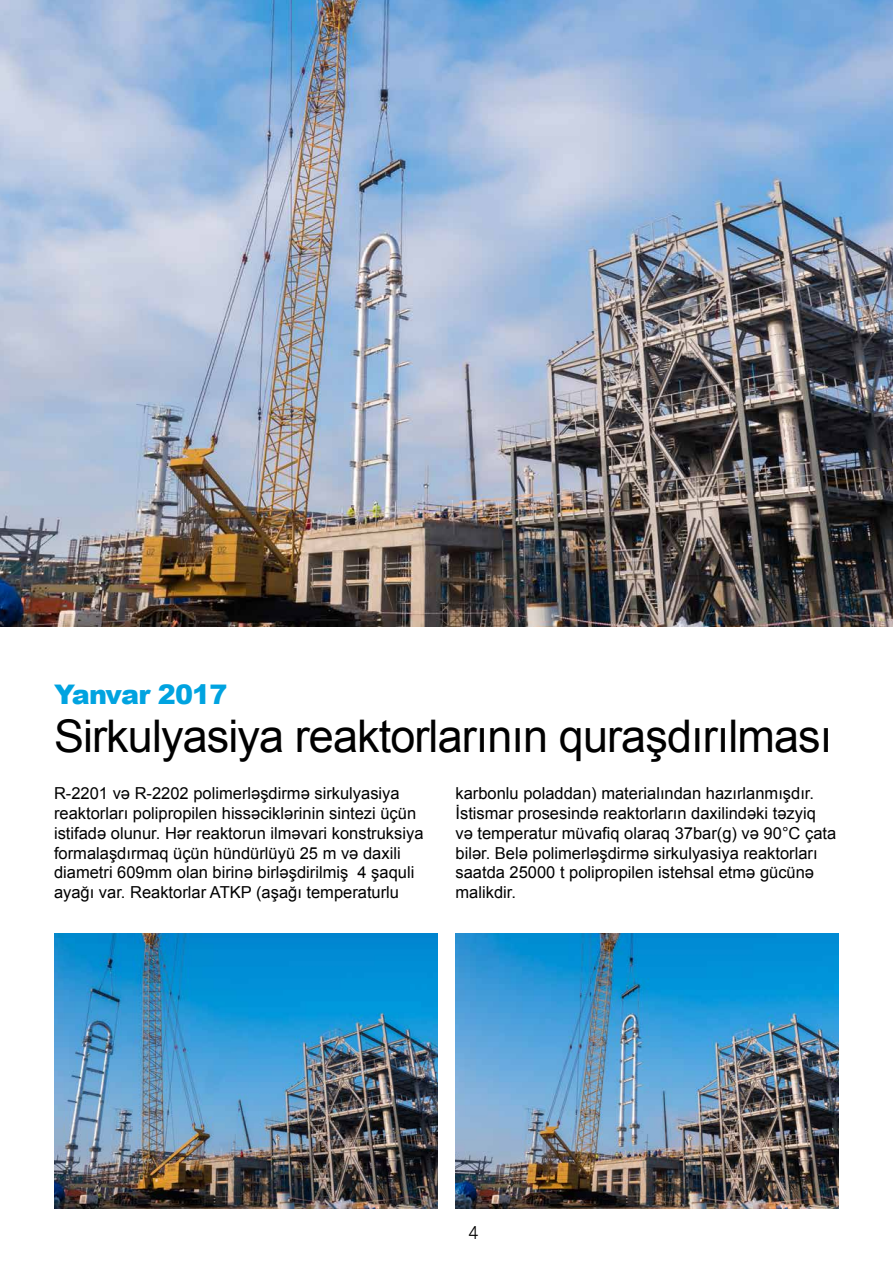
<style>
.page{position:relative;width:893px;height:1263px;background:#fff}
.page>*{position:absolute;margin:0;border:0;box-sizing:border-box;transform-origin:0 0}
.t1{font:45px "Arial";letter-spacing:-.02em;color:#000}
.t2{font:900 27px "Arial";letter-spacing:-.03em;color:#00a3e0}
.t3{font:300 18px "Akzidenz Grotesk";color:#000}
.t4{font:16.5px/19.8px "Arial";color:#000}
</style>
<div class="page">
<img style="left:0;top:0;width:893px;height:627px">
<img style="left:54px;top:934px;width:384px;height:274px">
<img style="left:455px;top:934px;width:384px;height:274px">
<h2 class="t2" style="left:54px;top:675px;width:175px">Yanvar 2017</h2>
<h1 class="t1" style="left:54px;top:705px;width:780px">Sirkulyasiya reaktorlarının quraşdırılması</h1>
<p class="t4" style="left:54px;top:783px;width:371px">R-2201 və R-2202 polimerləşdirmə sirkulyasiya reaktorları polipropilen hissəciklərinin sintezi üçün istifadə olunur. Hər reaktorun ilməvari konstruksiya formalaşdırmaq üçün hündürlüyü 25 m və daxili diametri 609mm olan birinə birləşdirilmiş 4 şaquli ayağı var. Reaktorlar ATKP (aşağı temperaturlu</p>
<p class="t4" style="left:455px;top:783px;width:382px">karbonlu poladdan) materialından hazırlanmışdır.<br>İstismar prosesində reaktorların daxilindəki təzyiq və temperatur müvafiq olaraq 37bar(g) və 90°C çata bilər. Belə polimerləşdirmə sirkulyasiya reaktorları saatda 25000 t polipropilen istehsal etmə gücünə malikdir.</p>
<p class="t3" style="left:468px;top:1222px;width:12px">4</p>
</div>
